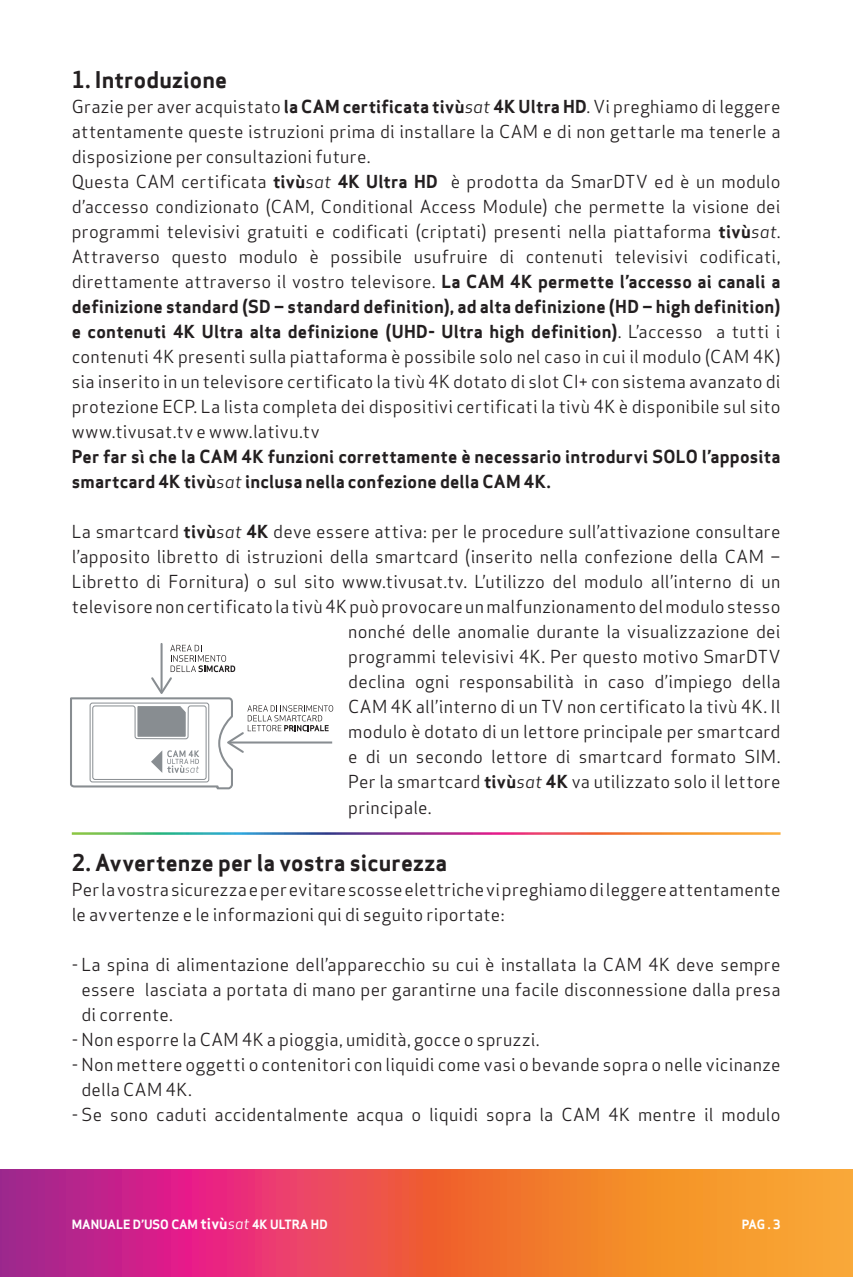
<style>
.page{position:relative;width:853px;height:1277px;background:#fff}
.page>*{position:absolute;margin:0;border:0;box-sizing:border-box;transform-origin:0 0}
.t1{font:22.5px "Apex Sans Bold T";letter-spacing:.01em;color:#231f20}
.t2{font:17.5px/25px "Apex Sans Book T";letter-spacing:.015em;color:#231f20}
.t3{font:17.5px/25px "Apex Sans Bold T";letter-spacing:.01em;color:#231f20}
.t4{font:12.5px "Apex Sans Bold T";color:#fff}
.s1{font-family:"Apex Sans Bold T"}
.s2{font-family:"Apex Sans Book Italic T"}
.s3{font-family:"Apex Sans Book T"}
.s4{font-size:15px}
.s5{font-family:"Apex Sans Book Italic T";font-size:15px}
</style>
<div class="page">
<svg style="left:0;top:1169px;width:853px;height:107px;background:#e55e50"></svg>
<hr style="left:161px;top:643px;width:2px;height:48px;background:#888d91">
<svg style="left:70px;top:644px;width:263px;height:145px"></svg>
<svg style="left:850px;top:1273px;width:3px;height:4px"></svg>
<p class="t1" style="left:72px;top:65px;width:157px">1. Introduzione</p>
<p class="t2" style="left:72px;top:94px;width:710px">Grazie per aver acquistato <span class="s1">la CAM certificata tivù</span><span class="s2">sat</span> <span class="s1">4K Ultra HD</span>. Vi preghiamo di leggere attentamente queste istruzioni prima di installare la CAM e di non gettarle ma tenerle a disposizione per consultazioni future.<br>Questa CAM certificata <span class="s1">tivù</span><span class="s2">sat</span> <span class="s1">4K Ultra HD</span> è prodotta da SmarDTV ed è un modulo d’accesso condizionato (CAM, Conditional Access Module) che permette la visione dei programmi televisivi gratuiti e codificati (criptati) presenti nella piattaforma <span class="s1">tivù</span><span class="s2">sat</span>.<br>Attraverso questo modulo è possibile usufruire di contenuti televisivi codificati, direttamente attraverso il vostro televisore. <span class="s1">La CAM 4K permette l’accesso ai canali a</span></p>
<p class="t3" style="left:72px;top:294px;width:710px">definizione standard (SD – standard definition), ad alta definizione (HD – high definition) e contenuti 4K Ultra alta definizione (UHD- Ultra high definition)<span class="s3">. L’accesso a tutti i</span></p>
<p class="t2" style="left:72px;top:344px;width:710px;text-align:justify">contenuti 4K presenti sulla piattaforma è possibile solo nel caso in cui il modulo (CAM 4K) sia inserito in un televisore certificato la tivù 4K dotato di slot CI+ con sistema avanzato di protezione ECP. La lista completa dei dispositivi certificati la tivù 4K è disponibile sul sito www.tivusat.tv e www.lativu.tv</p>
<p class="t3" style="left:72px;top:444px;width:710px">Per far sì che la CAM 4K funzioni correttamente è necessario introdurvi SOLO l’apposita smartcard 4K tivù<span class="s2">sat</span> inclusa nella confezione della CAM 4K.</p>
<p class="t2" style="left:72px;top:519px;width:710px">La smartcard <span class="s1">tivù</span><span class="s2">sat</span> <span class="s1">4K</span> deve essere attiva: per le procedure sull’attivazione consultare</p>
<p class="t2" style="left:72px;top:544px;width:710px">l’apposito libretto di istruzioni della smartcard (inserito nella confezione della CAM –</p>
<p class="t2" style="left:72px;top:569px;width:710px">Libretto di Fornitura) o sul sito www.tivusat.tv. L’utilizzo del modulo all’interno di un</p>
<p class="t2" style="left:72px;top:594px;width:710px">televisore non certificato la tivù 4K può provocare un malfunzionamento del modulo stesso</p>
<p class="t2" style="left:348px;top:619px;width:434px">nonché delle anomalie durante la visualizzazione dei</p>
<p class="t2" style="left:348px;top:644px;width:434px">programmi televisivi 4K. Per questo motivo SmarDTV</p>
<p class="t2" style="left:348px;top:669px;width:434px">declina ogni responsabilità in caso d’impiego della</p>
<p class="t2" style="left:348px;top:694px;width:434px">CAM 4K all’interno di un TV non certificato la tivù 4K. Il</p>
<p class="t2" style="left:348px;top:719px;width:434px">modulo è dotato di un lettore principale per smartcard</p>
<p class="t2" style="left:348px;top:744px;width:434px">e di un secondo lettore di smartcard formato SIM.</p>
<p class="t2" style="left:348px;top:769px;width:434px">Per la smartcard <span class="s1">tivù</span><span class="s2">sat</span> <span class="s1">4K</span> va utilizzato solo il lettore</p>
<p class="t2" style="left:348px;top:794px;width:85px">principale.</p>
<p class="t1" style="left:72px;top:847px;width:377px">2. Avvertenze per la vostra sicurezza</p>
<p class="t2" style="left:72px;top:876px;width:710px">Per la vostra sicurezza e per evitare scosse elettriche vi preghiamo di leggere attentamente le avvertenze e le informazioni qui di seguito riportate:</p>
<p class="t2" style="left:81px;top:951px;width:701px;text-align:justify;text-indent:-10px">- La spina di alimentazione dell’apparecchio su cui è installata la CAM 4K deve sempre essere lasciata a portata di mano per garantirne una facile disconnessione dalla presa di corrente.</p>
<p class="t2" style="left:72px;top:1026px;width:469px">- Non esporre la CAM 4K a pioggia, umidità, gocce o spruzzi.</p>
<p class="t2" style="left:81px;top:1051px;width:701px;text-indent:-10px">- Non mettere oggetti o contenitori con liquidi come vasi o bevande sopra o nelle vicinanze della CAM 4K.</p>
<p class="t2" style="left:72px;top:1101px;width:710px">- Se sono caduti accidentalmente acqua o liquidi sopra la CAM 4K mentre il modulo</p>
<p class="t4" style="left:72px;top:1216px;width:257px">MANUALE D’USO CAM <span class="s4">tivù</span><span class="s5">sat</span> 4K ULTRA HD</p>
<p class="t4" style="left:742px;top:1216px;width:40px">PAG . 3</p>
</div>
